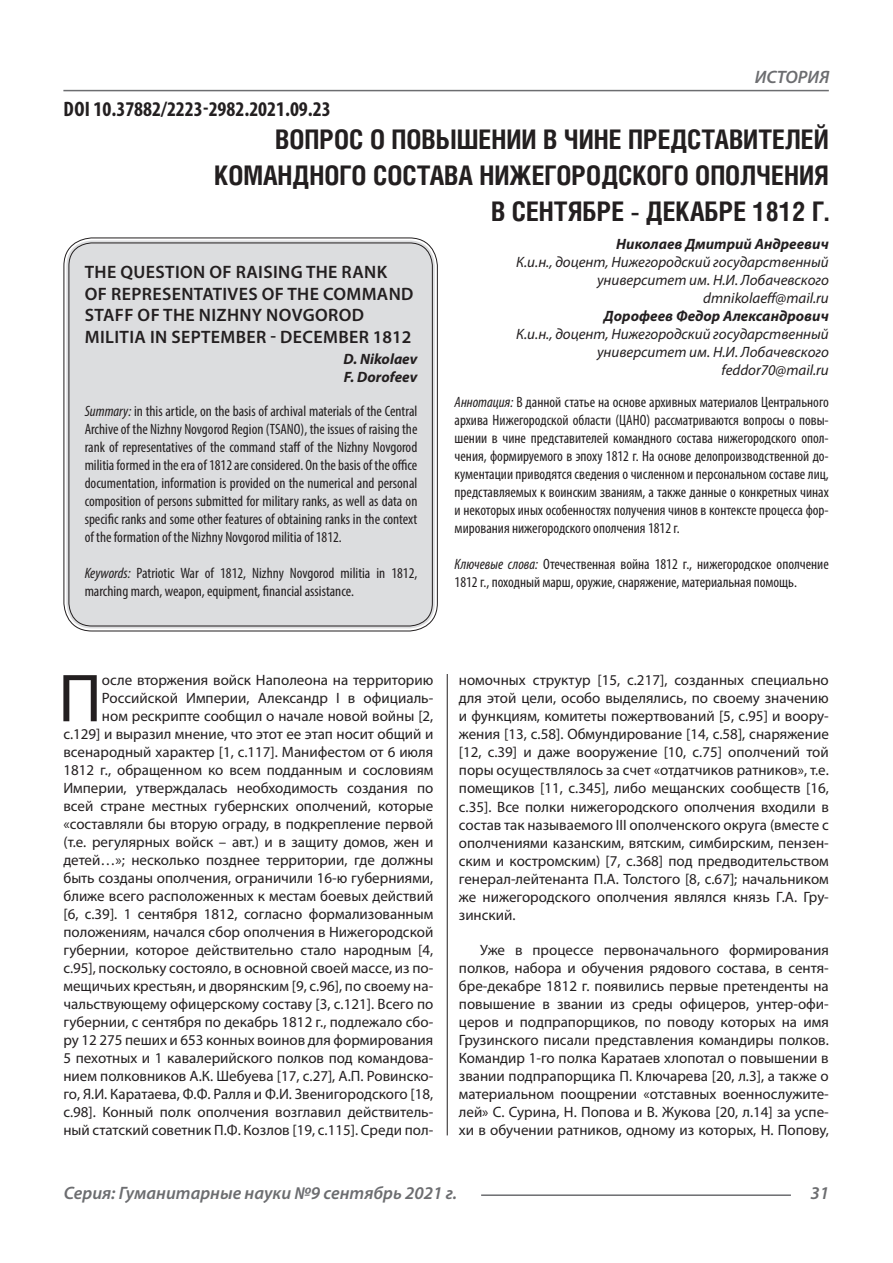
<style>
.page{position:relative;width:893px;height:1263px;background:#fff}
.page>*{position:absolute;margin:0;border:0;box-sizing:border-box;transform-origin:0 0}
.Статья_текст_первый{font:68.4px "Myriad Pro";color:#231f20}
.Статья_название{font:700 27px/36px "Helios Cond C";color:#231f20;text-align:right}
.ДОИ{font:700 condensed 21px "Myriad Pro";color:#231f20}
.Статья_название_англ{font:600 18px/21.6px "Myriad Pro";letter-spacing:.02em;color:#231f20}
.t1{font:italic 600 18px "Myriad Pro";color:#6c6d70}
.Статья_текст_первый-2{font:15px/18px "Myriad Pro";color:#231f20;text-align:right}
.Статья_аннотация_тек{font:condensed 15px/18px "Myriad Pro";color:#231f20;text-align:justify}
.Статья_аннотация_анг{font:condensed 15px/18px "Myriad Pro";color:#231f20;text-align:justify}
.Статья_текст{font:15px/18px "Myriad Pro";color:#231f20;text-align:justify}
.Статья_автор_инфо{font:italic 15px/18px "Myriad Pro";color:#231f20;text-align:right}
.Статья_автор_инфо-2{font:italic 700 15px "Myriad Pro";color:#231f20}
.Статья_автор_англ{font:italic 700 15px "Myriad Pro";color:#231f20}
.s1{font-style:italic}
</style>
<div class="page">
<hr style="left:447px;top:128px;width:1px;height:1007px;background:#231f20">
<hr style="left:63px;top:90px;width:766px;height:1px;background:#6c6d70">
<hr style="left:481px;top:1194px;width:310px;height:2px;background:#6c6d70">
<div style="left:443px;top:128px;width:10px;height:546px;background:#fff"></div>
<div style="left:66px;top:240px;width:369px;height:388px;background:#dcdddf;border-radius:26px"></div>
<p class="ДОИ" style="left:64px;top:96px;width:269px">DOI 10.37882/2223-2982.2021.09.23</p>
<p class="t1" style="left:755px;top:66px;width:76px">ИСТОРИЯ</p>
<p class="Статья_название" style="left:214px;top:121px;width:616px">ВОПРОС О ПОВЫШЕНИИ В ЧИНЕ ПРЕДСТАВИТЕЛЕЙ<br>КОМАНДНОГО СОСТАВА НИЖЕГОРОДСКОГО ОПОЛЧЕНИЯ<br>В СЕНТЯБРЕ - ДЕКАБРЕ 1812 Г.</p>
<p class="Статья_автор_инфо-2" style="left:616px;top:234px;width:214px">Николаев Дмитрий Андреевич</p>
<p class="Статья_автор_инфо" style="left:516px;top:252px;width:314px">К.и.н., доцент, Нижегородский государственный университет им. Н.И. Лобачевского</p>
<p class="Статья_автор_инфо" style="left:703px;top:288px;width:127px">dmnikolaeff@mail.ru</p>
<p class="Статья_автор_инфо-2" style="left:604px;top:306px;width:226px">Дорофеев Федор Александрович</p>
<p class="Статья_автор_инфо" style="left:516px;top:324px;width:314px">К.и.н., доцент, Нижегородский государственный университет им. Н.И. Лобачевского</p>
<p class="Статья_автор_инфо" style="left:721px;top:360px;width:109px">feddor70@mail.ru</p>
<p class="Статья_аннотация_тек" style="left:455px;top:393px;width:376px"><span class="s1">Аннотация:</span> В данной статье на основе архивных материалов Центрального архива Нижегородской области (ЦАНО) рассматриваются вопросы о повы&shy;шении в чине представителей командного состава нижегородского опол&shy;чения, формируемого в эпоху 1812 г. На основе делопроизводственной до&shy;кументации приводятся сведения о численном и персональном составе лиц, представляемых к воинским званиям, а также данные о конкретных чинах и некоторых иных особенностях получения чинов в контексте процесса фор&shy;мирования нижегородского ополчения 1812 г.</p>
<p class="Статья_аннотация_тек" style="left:455px;top:555px;width:376px"><span class="s1">Ключевые слова:</span> Отечественная война 1812 г., нижегородское ополчение<br>1812 г., походный марш, оружие, снаряжение, материальная помощь.</p>
<p class="Статья_название_англ" style="left:85px;top:261px;width:330px">THE QUESTION OF RAISING THE RANK<br>OF REPRESENTATIVES OF THE COMMAND<br>STAFF OF THE NIZHNY NOVGOROD<br>MILITIA IN SEPTEMBER - DECEMBER 1812</p>
<p class="Статья_автор_англ" style="left:343px;top:349px;width:75px">D. Nikolaev</p>
<p class="Статья_автор_англ" style="left:344px;top:367px;width:75px">F. Dorofeev</p>
<p class="Статья_аннотация_анг" style="left:85px;top:401px;width:334px"><span class="s1">Summary:</span> in this article, on the basis of archival materials of the Central Archive of the Nizhny Novgorod Region (TSANO), the issues of raising the rank of representatives of the command staff of the Nizhny Novgorod militia formed in the era of 1812 are considered. On the basis of the office documentation, information is provided on the numerical and personal composition of persons submitted for military ranks, as well as data on specific ranks and some other features of obtaining ranks in the context of the formation of the Nizhny Novgorod militia of 1812.</p>
<p class="Статья_аннотация_анг" style="left:85px;top:563px;width:334px"><span class="s1">Keywords:</span> Patriotic War of 1812, Nizhny Novgorod militia in 1812, marching march, weapon, equipment, financial assistance.</p>
<p class="Статья_текст_первый-2" style="left:63px;top:671px;width:371px">осле вторжения войск Наполеона на территорию Российской Империи, Александр I в официаль-<br>ном рескрипте сообщил о начале новой войны [2, с.129] и выразил мнение, что этот ее этап носит общий и всенародный характер [1, с.117]. Манифестом от 6 июля 1812 г., обращенном ко всем подданным и сословиям Империи, утверждалась необходимость создания по всей стране местных губернских ополчений, которые «составляли бы вторую ограду, в подкрепление первой (т.е. регулярных войск – авт.) и в защиту домов, жен и детей…»; несколько позднее территории, где должны быть созданы ополчения, ограничили 16-ю губерниями, ближе всего расположенных к местам боевых действий [6, с.39]. 1 сентября 1812, согласно формализованным положениям, начался сбор ополчения в Нижегородской губернии, которое действительно стало народным [4, с.95], поскольку состояло, в основной своей массе, из по&shy;мещичьих крестьян, и дворянским [9, с.96], по своему на&shy;чальствующему офицерскому составу [3, с.121]. Всего по губернии, с сентября по декабрь 1812 г., подлежало сбо&shy;ру 12 275 пеших и 653 конных воинов для формирования 5 пехотных и 1 кавалерийского полков под командова&shy;нием полковников А.К. Шебуева [17, с.27], А.П. Ровинско&shy;го, Я.И. Каратаева, Ф.Ф. Ралля и Ф.И. Звенигородского [18, с.98]. Конный полк ополчения возглавил действитель&shy;ный статский советник П.Ф. Козлов [19, с.115]. Среди пол-</p>
<p class="Статья_текст_первый-2" style="left:459px;top:671px;width:371px;text-align:justify">номочных структур [15, с.217], созданных специально для этой цели, особо выделялись, по своему значению и функциям, комитеты пожертвований [5, с.95] и воору&shy;жения [13, с.58]. Обмундирование [14, с.58], снаряжение [12, с.39] и даже вооружение [10, с.75] ополчений той поры осуществлялось за счет «отдатчиков ратников», т.е. помещиков [11, с.345], либо мещанских сообществ [16, с.35]. Все полки нижегородского ополчения входили в состав так называемого III ополченского округа (вместе с ополчениями казанским, вятским, симбирским, пензен&shy;ским и костромским) [7, с.368] под предводительством генерал-лейтенанта П.А. Толстого [8, с.67]; начальником же нижегородского ополчения являлся князь Г.А. Гру&shy;зинский.</p>
<p class="Статья_текст_первый" style="left:58px;top:656px;width:45px">П</p>
<p class="Статья_текст" style="left:459px;top:940px;width:371px;text-indent:21px">Уже в процессе первоначального формирования полков, набора и обучения рядового состава, в сентя&shy;бре-декабре 1812 г. появились первые претенденты на повышение в звании из среды офицеров, унтер-офи&shy;церов и подпрапорщиков, по поводу которых на имя Грузинского писали представления командиры полков.<br>Командир 1-го полка Каратаев хлопотал о повышении в звании подпрапорщика П. Ключарева [20, л.3], а также о материальном поощрении «отставных военнослужите&shy;лей» С. Сурина, Н. Попова и В. Жукова [20, л.14] за успе&shy;хи в обучении ратников, одному из которых, Н. Попову,</p>
<p class="t1" style="left:64px;top:1182px;width:395px">Серия: Гуманитарные науки №9 сентябрь 2021 г.</p>
<p class="t1" style="left:810px;top:1182px;width:20px">31</p>
</div>
